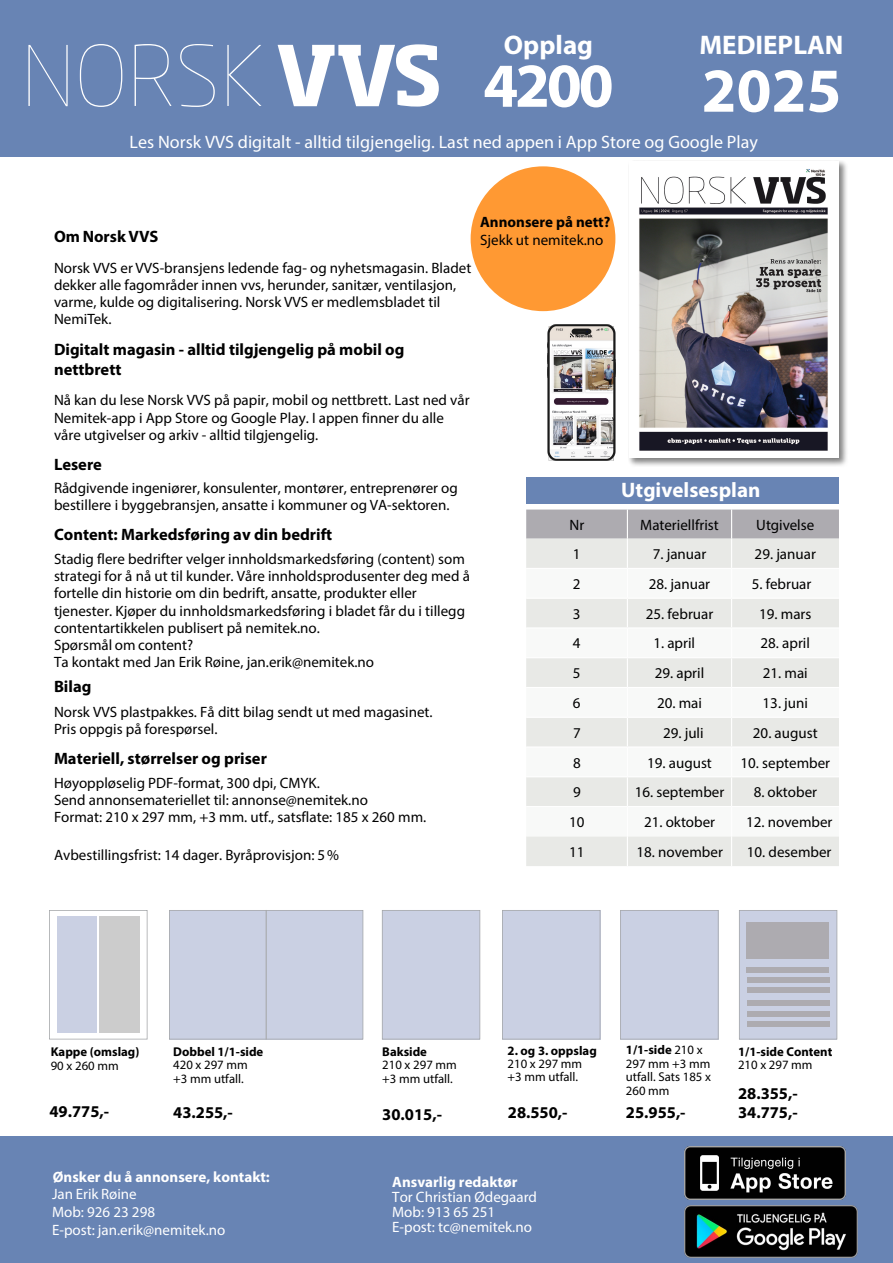
<style>
.page{position:relative;width:893px;height:1263px;background:#fff}
.page>*{position:absolute;margin:0;border:0;box-sizing:border-box;transform-origin:0 0}
.t1{font:700 63px "Myriad Pro";letter-spacing:-.025em;color:#fff}
.t2{font:700 27px "Myriad Pro";color:#fff}
.t3{font:700 21px "Myriad Pro";color:#fff}
.t4{font:18px "Myriad Pro";color:#fff}
.t5{font:700 16.5px/20.1px "Myriad Pro";color:#000}
.t6{font:15px/17.2px "Myriad Pro";color:#000}
.t7{font:15px/15px "Myriad Pro";color:#fff}
.t8{font:700 15px "Myriad Pro";color:#fff}
.t9{font:700 15px "Myriad Pro";color:#000}
.t10{font:12.75px/13.5px "Myriad Pro";color:#000}
.t11{font:700 12.75px "Myriad Pro";color:#000}
.s1{font-weight:700}
</style>
<div class="page">
<div style="left:526px;top:477px;width:313px;height:27px;background:#6884b4"></div>
<div style="left:0;top:0;width:893px;height:157px;background:#6884b4"></div>
<div style="left:0;top:1136px;width:893px;height:127px;background:#6884b4"></div>
<div style="left:526px;top:836px;width:313px;height:30px;background:#e8e9e6"></div>
<svg style="left:526px;top:509px;width:313px;height:297px"></svg>
<hr style="left:627px;top:836px;width:1px;height:30px;background:#fff">
<hr style="left:731px;top:836px;width:1px;height:30px;background:#fff">
<div style="left:628px;top:160px;width:220px;height:308px;background:#000;opacity:.5"></div>
<div style="left:629px;top:161px;width:210px;height:297px;background:#fff"></div>
<img style="left:639px;top:169px;width:189px;height:282px">
<svg style="left:28px;top:44px;width:233px;height:63px"></svg>
<svg style="left:278px;top:44px;width:161px;height:63px"></svg>
<div style="left:169px;top:910px;width:194px;height:129px;background:#cad0e3"></div>
<div style="left:382px;top:910px;width:98px;height:129px;background:#cad0e3"></div>
<div style="left:502px;top:910px;width:98px;height:129px;background:#cad0e3"></div>
<div style="left:620px;top:910px;width:99px;height:129px;background:#cad0e3"></div>
<svg style="left:49px;top:910px;width:99px;height:129px"></svg>
<div style="left:57px;top:917px;width:40px;height:116px;background:#cad0e3"></div>
<div style="left:100px;top:917px;width:39px;height:116px;background:#ccc"></div>
<hr style="left:266px;top:910px;width:1px;height:129px;background:#a7a9ac">
<svg style="left:739px;top:910px;width:98px;height:129px;background:#c7ccde"></svg>
<div style="left:747px;top:922px;width:82px;height:37px;background:#adabb0"></div>
<div style="left:747px;top:967px;width:82px;height:5px;background:#adabb0"></div>
<div style="left:747px;top:977px;width:82px;height:6px;background:#adabb0"></div>
<div style="left:747px;top:987px;width:82px;height:6px;background:#adabb0"></div>
<div style="left:747px;top:1001px;width:82px;height:5px;background:#adabb0"></div>
<div style="left:747px;top:1011px;width:83px;height:5px;background:#adabb0"></div>
<div style="left:747px;top:1021px;width:83px;height:5px;background:#adabb0"></div>
<img style="left:685px;top:1147px;width:160px;height:52px">
<img style="left:684px;top:1206px;width:173px;height:51px">
<img style="left:547px;top:324px;width:68px;height:136px">
<div style="left:471px;top:166px;width:144px;height:145px;background:#f93;border-radius:50%"></div>
<h2 class="t2" style="left:504px;top:28px;width:91px">Opplag</h2>
<h1 class="t1" style="left:483px;top:44px;width:132px">4200</h1>
<h2 class="t2" style="left:699px;top:28px;width:145px">MEDIEPLAN</h2>
<h1 class="t1" style="left:702px;top:49px;width:141px">2025</h1>
<p class="t4" style="left:130px;top:131px;width:630px">Les Norsk VVS digitalt - alltid tilgjengelig. Last ned appen i App Store og Google Play</p>
<p class="t5" style="left:54px;top:226px;width:106px">Om Norsk VVS</p>
<p class="t6" style="left:54px;top:259px;width:419px">Norsk VVS er VVS-bransjens ledende fag- og nyhetsmagasin. Bladet dekker alle fagområder innen vvs, herunder, sanitær, ventilasjon, varme, kulde og digitalisering. Norsk VVS er medlemsbladet til NemiTek.</p>
<p class="t5" style="left:54px;top:339px;width:352px">Digitalt magasin - alltid tilgjengelig på mobil og nettbrett</p>
<p class="t6" style="left:54px;top:391px;width:417px">Nå kan du lese Norsk VVS på papir, mobil og nettbrett. Last ned vår<br>Nemitek-app i App Store og Google Play. I appen finner du alle våre utgivelser og arkiv - alltid tilgjengelig.</p>
<p class="t5" style="left:54px;top:454px;width:49px">Lesere</p>
<p class="t6" style="left:54px;top:479px;width:405px;line-height:16.8px">Rådgivende ingeniører, konsulenter, montører, entreprenører og bestillere i byggebransjen, ansatte i kommuner og VA-sektoren.</p>
<p class="t5" style="left:54px;top:523px;width:280px">Content: Markedsføring av din bedrift</p>
<p class="t6" style="left:54px;top:550px;width:417px">Stadig flere bedrifter velger innholdsmarkedsføring (content) som strategi for å nå ut til kunder. Våre innholdsprodusenter deg med å fortelle din historie om din bedrift, ansatte, produkter eller tjenester. Kjøper du innholdsmarkedsføring i bladet får du i tillegg contentartikkelen publisert på nemitek.no.<br>Spørsmål om content?<br>Ta kontakt med Jan Erik Røine, jan.erik@nemitek.no</p>
<p class="t5" style="left:54px;top:676px;width:39px">Bilag</p>
<p class="t6" style="left:54px;top:703px;width:380px">Norsk VVS plastpakkes. Få ditt bilag sendt ut med magasinet.<br>Pris oppgis på forespørsel.</p>
<p class="t5" style="left:54px;top:747px;width:214px">Materiell, størrelser og priser</p>
<p class="t6" style="left:54px;top:774px;width:374px">Høyoppløselig PDF-format, 300 dpi, CMYK.<br>Send annonsemateriellet til: annonse@nemitek.no<br>Format: 210 x 297 mm, +3 mm. utf., satsflate: 185 x 260 mm.</p>
<p class="t6" style="left:54px;top:846px;width:287px">Avbestillingsfrist: 14 dager. Byråprovisjon: 5 %</p>
<p class="t9" style="left:480px;top:213px;width:132px">Annonsere på nett?</p>
<p class="t6" style="left:480px;top:231px;width:125px">Sjekk ut nemitek.no</p>
<h3 class="t3" style="left:621px;top:477px;width:141px">Utgivelsesplan</h3>
<p class="t6" style="left:569px;top:516px;width:16px">Nr</p>
<p class="t6" style="left:640px;top:516px;width:80px">Materiellfrist</p>
<p class="t6" style="left:756px;top:516px;width:60px">Utgivelse</p>
<p class="t6" style="left:573px;top:545px;width:9px">1</p>
<p class="t6" style="left:653px;top:545px;width:55px">7. januar</p>
<p class="t6" style="left:755px;top:545px;width:63px">29. januar</p>
<p class="t6" style="left:573px;top:575px;width:9px">2</p>
<p class="t6" style="left:649px;top:575px;width:63px">28. januar</p>
<p class="t6" style="left:752px;top:575px;width:61px">5. februar</p>
<p class="t6" style="left:573px;top:605px;width:9px">3</p>
<p class="t6" style="left:646px;top:605px;width:69px">25. februar</p>
<p class="t6" style="left:759px;top:605px;width:54px">19. mars</p>
<p class="t6" style="left:573px;top:634px;width:9px">4</p>
<p class="t6" style="left:653px;top:634px;width:43px">1. april</p>
<p class="t6" style="left:761px;top:634px;width:51px">28. april</p>
<p class="t6" style="left:573px;top:664px;width:9px">5</p>
<p class="t6" style="left:655px;top:664px;width:51px">29. april</p>
<p class="t6" style="left:763px;top:664px;width:46px">21. mai</p>
<p class="t6" style="left:573px;top:694px;width:9px">6</p>
<p class="t6" style="left:657px;top:694px;width:46px">20. mai</p>
<p class="t6" style="left:763px;top:694px;width:47px">13. juni</p>
<p class="t6" style="left:573px;top:724px;width:9px">7</p>
<p class="t6" style="left:663px;top:724px;width:42px">29. juli</p>
<p class="t6" style="left:753px;top:724px;width:66px">20. august</p>
<p class="t6" style="left:573px;top:754px;width:9px">8</p>
<p class="t6" style="left:647px;top:754px;width:66px">19. august</p>
<p class="t6" style="left:741px;top:754px;width:91px">10. september</p>
<p class="t6" style="left:573px;top:783px;width:9px">9</p>
<p class="t6" style="left:635px;top:783px;width:91px">16. september</p>
<p class="t6" style="left:754px;top:783px;width:65px">8. oktober</p>
<p class="t6" style="left:569px;top:813px;width:17px">10</p>
<p class="t6" style="left:644px;top:813px;width:73px">21. oktober</p>
<p class="t6" style="left:746px;top:813px;width:88px">12. november</p>
<p class="t6" style="left:569px;top:843px;width:17px">11</p>
<p class="t6" style="left:636px;top:843px;width:88px">18. november</p>
<p class="t6" style="left:747px;top:843px;width:86px">10. desember</p>
<p class="t10" style="left:626px;top:1044px;width:87px"><span class="s1">1/1-side</span> 210 x<br>297 mm +3 mm utfall. Sats 185 x<br>260 mm</p>
<p class="t11" style="left:508px;top:1045px;width:91px">2. og 3. oppslag</p>
<p class="t10" style="left:508px;top:1058px;width:76px">210 x 297 mm +3 mm utfall.</p>
<p class="t11" style="left:173px;top:1046px;width:92px">Dobbel 1/1-side</p>
<p class="t10" style="left:173px;top:1059px;width:76px">420 x 297 mm +3 mm utfall.</p>
<p class="t11" style="left:382px;top:1046px;width:46px">Bakside</p>
<p class="t10" style="left:382px;top:1059px;width:76px">210 x 297 mm +3 mm utfall.</p>
<p class="t11" style="left:51px;top:1047px;width:90px">Kappe (omslag)</p>
<p class="t10" style="left:51px;top:1060px;width:69px">90 x 260 mm</p>
<p class="t5" style="left:49px;top:1101px;width:61px">49.775,-</p>
<p class="t5" style="left:173px;top:1104px;width:61px">43.255,-</p>
<p class="t5" style="left:382px;top:1105px;width:61px">30.015,-</p>
<p class="t5" style="left:508px;top:1104px;width:61px">28.550,-</p>
<p class="t5" style="left:626px;top:1104px;width:61px">25.955,-</p>
<p class="t8" style="left:53px;top:1167px;width:218px">Ønsker du å annonsere, kontakt:</p>
<p class="t7" style="left:52px;top:1185px;width:175px;line-height:17.9px">Jan Erik Røine<br>Mob: 926 23 298<br>E-post: jan.erik@nemitek.no</p>
<p class="t8" style="left:392px;top:1172px;width:127px">Ansvarlig redaktør</p>
<p class="t7" style="left:392px;top:1190px;width:146px">Tor Christian Ødegaard<br>Mob: 913 65 251<br>E-post: tc@nemitek.no</p>
<p class="t11" style="left:738px;top:1046px;width:96px">1/1-side Content</p>
<p class="t10" style="left:738px;top:1059px;width:76px">210 x 297 mm</p>
<p class="t5" style="left:738px;top:1085px;width:61px;line-height:19.2px">28.355,-<br>34.775,-</p>
</div>
